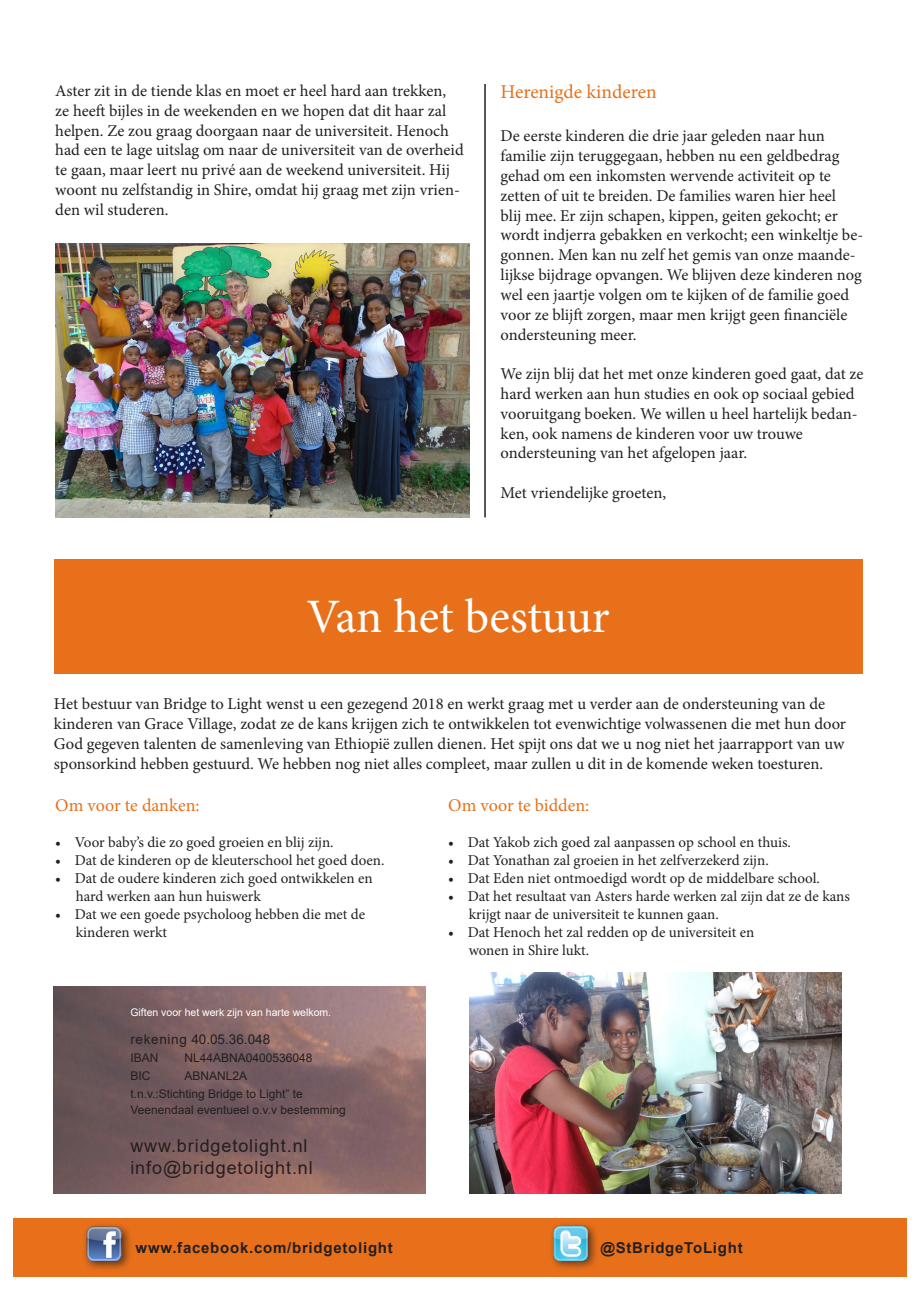
<style>
.page{position:relative;width:919px;height:1289px;background:#fff}
.page>*{position:absolute;margin:0;border:0;box-sizing:border-box;transform-origin:0 0}
.t1{font:48px "Minion Pro";letter-spacing:-.005em;color:#fff}
.t2{font:19.5px "Minion Pro";color:#e8701a}
.t3{font:18px "Arial";letter-spacing:.05em;color:#231f20}
.t4{font:18px "Minion Pro";color:#e8701a}
.t5{font:16.5px/19.8px "Minion Pro";color:#231f20}
.t6{font:15px/18px "Minion Pro";color:#231f20}
.t7{font:700 15px "Arial";letter-spacing:.05em;color:#231f20}
.t8{font:13.5px "Arial";letter-spacing:.05em;color:#231f20}
.t9{font:12px "Arial";color:#231f20}
.t10{font:10.5px "Arial";color:#fff}
</style>
<div class="page">
<div style="left:54px;top:559px;width:808px;height:115px;background:#e8701a"></div>
<div style="left:13px;top:1217px;width:893px;height:59px;background:#e8701a"></div>
<div style="left:81px;top:1221px;width:52px;height:51px;background:#231f20;opacity:.75"></div>
<img style="left:82px;top:1221px;width:44px;height:43px">
<div style="left:549px;top:1221px;width:50px;height:50px;background:#231f20;opacity:.75"></div>
<img style="left:553px;top:1225px;width:37px;height:35px">
<img style="left:54px;top:986px;width:371px;height:207px">
<img style="left:55px;top:244px;width:414px;height:273px">
<hr style="left:484px;top:84px;width:1px;height:433px;background:#231f20">
<img style="left:469px;top:972px;width:372px;height:221px">
<p class="t5" style="left:55px;top:81px;width:410px">Aster zit in de tiende klas en moet er heel hard aan trekken, ze heeft bijles in de weekenden en we hopen dat dit haar zal helpen. Ze zou graag doorgaan naar de universiteit. Henoch had een te lage uitslag om naar de universiteit van de overheid te gaan, maar leert nu privé aan de weekend universiteit. Hij woont nu zelfstandig in Shire, omdat hij graag met zijn vrien&shy;den wil studeren.</p>
<p class="t2" style="left:500px;top:79px;width:157px">Herenigde kinderen</p>
<p class="t5" style="left:500px;top:126px;width:340px">De eerste kinderen die drie jaar geleden naar hun familie zijn teruggegaan, hebben nu een geldbedrag gehad om een inkomsten wervende activiteit op te</p>
<p class="t5" style="left:500px;top:186px;width:364px">zetten of uit te breiden. De families waren hier heel<br>blij mee. Er zijn schapen, kippen, geiten gekocht; er wordt indjerra gebakken en verkocht; een winkeltje be&shy;gonnen. Men kan nu zelf het gemis van onze maande&shy;lijkse bijdrage opvangen. We blijven deze kinderen nog wel een jaartje volgen om te kijken of de familie goed voor ze blijft zorgen, maar men krijgt geen financiële</p>
<p class="t5" style="left:500px;top:324px;width:137px">ondersteuning meer.</p>
<p class="t5" style="left:500px;top:364px;width:364px">We zijn blij dat het met onze kinderen goed gaat, dat ze hard werken aan hun studies en ook op sociaal gebied vooruitgang boeken. We willen u heel hartelijk bedan&shy;ken, ook namens de kinderen voor uw trouwe</p>
<p class="t5" style="left:500px;top:443px;width:248px">ondersteuning van het afgelopen jaar.</p>
<p class="t5" style="left:500px;top:483px;width:167px">Met vriendelijke groeten,</p>
<p class="t1" style="left:306px;top:584px;width:305px">Van het bestuur</p>
<p class="t5" style="left:54px;top:694px;width:793px">Het bestuur van Bridge to Light wenst u een gezegend 2018 en werkt graag met u verder aan de ondersteuning van de kinderen van Grace Village, zodat ze de kans krijgen zich te ontwikkelen tot evenwichtige volwassenen die met hun door God gegeven talenten de samenleving van Ethiopië zullen dienen. Het spijt ons dat we u nog niet het jaarrapport van uw sponsorkind hebben gestuurd. We hebben nog niet alles compleet, maar zullen u dit in de komende weken toesturen.</p>
<p class="t4" style="left:55px;top:793px;width:146px">Om voor te danken:</p>
<p class="t6" style="left:55px;top:833px;width:280px">• Voor baby’s die zo goed groeien en blij zijn.</p>
<p class="t6" style="left:55px;top:851px;width:331px">• Dat de kinderen op de kleuterschool het goed doen.</p>
<p class="t6" style="left:76px;top:869px;width:298px;text-indent:-20px">• Dat de oudere kinderen zich goed ontwikkelen en hard werken aan hun huiswerk</p>
<p class="t6" style="left:55px;top:905px;width:311px">• Dat we een goede psycholoog hebben die met de</p>
<p class="t6" style="left:76px;top:923px;width:93px">kinderen werkt</p>
<p class="t10" style="left:130px;top:1004px;width:202px">Giften voor het werk zijn van harte welkom.</p>
<p class="t8" style="left:130px;top:1030px;width:141px">rekening 40.05.36.048</p>
<p class="t9" style="left:130px;top:1049px;width:30px">IBAN</p>
<p class="t9" style="left:184px;top:1049px;width:130px">NL44ABNA0400536048</p>
<p class="t9" style="left:130px;top:1067px;width:22px">BIC</p>
<p class="t9" style="left:184px;top:1067px;width:64px">ABNANL2A</p>
<p class="t9" style="left:130px;top:1085px;width:174px">t.n.v.:Stichting Bridge to Light” te</p>
<p class="t9" style="left:130px;top:1101px;width:217px">Veenendaal eventueel o.v.v bestemming</p>
<p class="t3" style="left:130px;top:1133px;width:179px">www.bridgetolight.nl</p>
<p class="t3" style="left:130px;top:1155px;width:184px">info@bridgetolight.nl</p>
<p class="t4" style="left:448px;top:793px;width:143px">Om voor te bidden:</p>
<p class="t6" style="left:448px;top:833px;width:344px">• Dat Yakob zich goed zal aanpassen op school en thuis.</p>
<p class="t6" style="left:448px;top:851px;width:322px">• Dat Yonathan zal groeien in het zelfverzekerd zijn.</p>
<p class="t6" style="left:448px;top:869px;width:373px">• Dat Eden niet ontmoedigd wordt op de middelbare school.</p>
<p class="t6" style="left:448px;top:887px;width:403px">• Dat het resultaat van Asters harde werken zal zijn dat ze de kans</p>
<p class="t6" style="left:468px;top:905px;width:251px">krijgt naar de universiteit te kunnen gaan.</p>
<p class="t6" style="left:468px;top:923px;width:287px;text-indent:-20px">• Dat Henoch het zal redden op de universiteit en wonen in Shire lukt.</p>
<p class="t7" style="left:136px;top:1237px;width:259px">www.facebook.com/bridgetolight</p>
<p class="t7" style="left:600px;top:1237px;width:144px">@StBridgeToLight</p>
</div>
